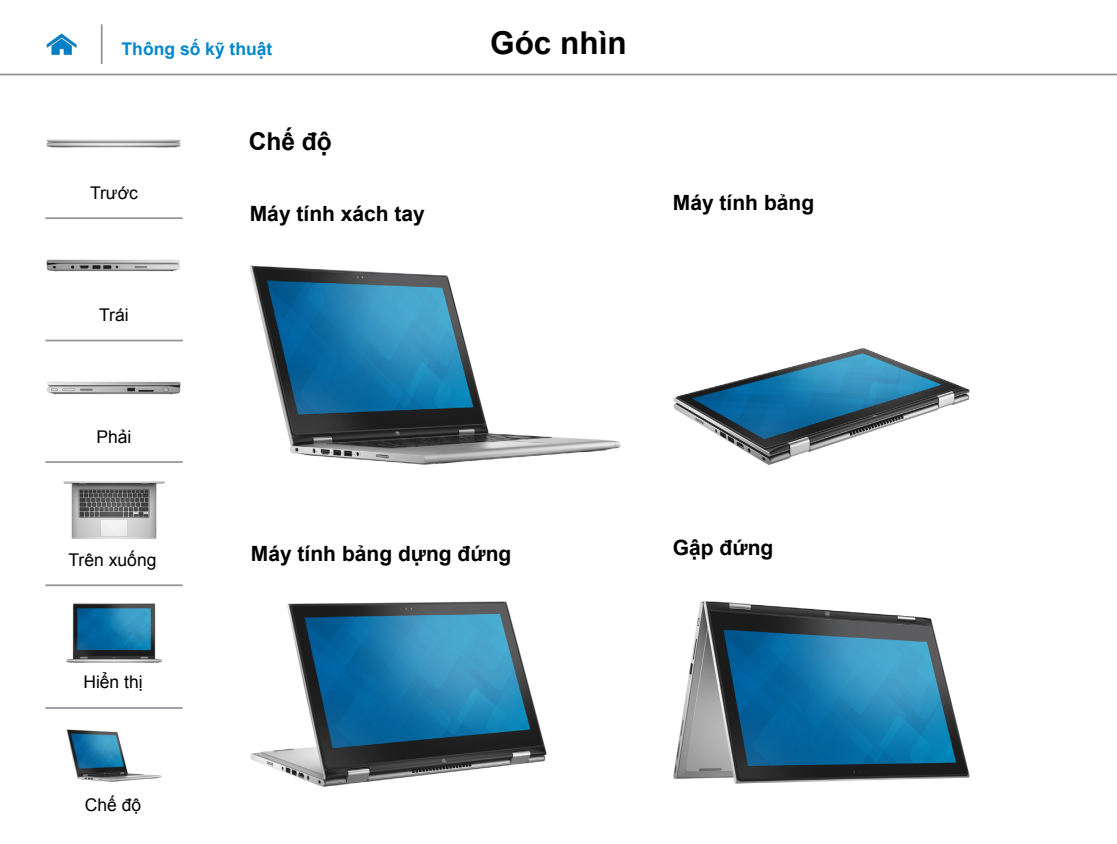
<style>
.page{position:relative;width:1117px;height:844px;background:#fff}
.page>*{position:absolute;margin:0;border:0;box-sizing:border-box;transform-origin:0 0}
.t1{font:700 31.5px "Arial";color:#000}
.Head2{font:700 24.5px "Arial";color:#000}
.Table_Head{font:700 21px "Arial";color:#000}
.t2{font:17.5px "Arial";color:#000}
.t3{font:700 17.5px "Arial";color:#0087cc}
</style>
<div class="page">
<hr style="left:0;top:74px;width:1116px;height:1px;background:#939598">
<img style="left:46px;top:33px;width:31px;height:23px">
<hr style="left:101px;top:24px;width:2px;height:40px;background:#939598">
<img style="left:47px;top:139px;width:134px;height:9px">
<img style="left:47px;top:259px;width:133px;height:13px">
<img style="left:47px;top:381px;width:134px;height:13px">
<img style="left:64px;top:481px;width:100px;height:57px">
<img style="left:66px;top:603px;width:95px;height:59px">
<img style="left:66px;top:729px;width:95px;height:52px">
<hr style="left:45px;top:217px;width:138px;height:2px;background:#939598">
<hr style="left:45px;top:339px;width:138px;height:2px;background:#939598">
<hr style="left:45px;top:461px;width:138px;height:2px;background:#939598">
<hr style="left:45px;top:584px;width:138px;height:2px;background:#939598">
<hr style="left:45px;top:706px;width:138px;height:2px;background:#939598">
<img style="left:249px;top:265px;width:372px;height:200px">
<img style="left:250px;top:601px;width:297px;height:186px">
<img style="left:673px;top:348px;width:297px;height:117px">
<img style="left:673px;top:601px;width:297px;height:182px">
<p class="t3" style="left:122px;top:37px;width:152px">Thông số kỹ thuật</p>
<h1 class="t1" style="left:490px;top:22px;width:138px">Góc nhìn</h1>
<p class="t2" style="left:90px;top:181px;width:49px">Trước</p>
<p class="t2" style="left:99px;top:303px;width:31px">Trái</p>
<p class="t2" style="left:96px;top:425px;width:37px">Phải</p>
<p class="t2" style="left:69px;top:548px;width:89px">Trên xuống</p>
<p class="t2" style="left:83px;top:670px;width:61px">Hiển thị</p>
<p class="t2" style="left:85px;top:793px;width:58px">Chế độ</p>
<p class="Head2" style="left:249px;top:125px;width:85px">Chế độ</p>
<p class="Table_Head" style="left:250px;top:200px;width:177px">Máy tính xách tay</p>
<p class="Table_Head" style="left:251px;top:539px;width:262px">Máy tính bảng dựng đứng</p>
<p class="Table_Head" style="left:672px;top:188px;width:143px">Máy tính bảng</p>
<p class="Table_Head" style="left:672px;top:534px;width:102px">Gập đứng</p>
</div>
